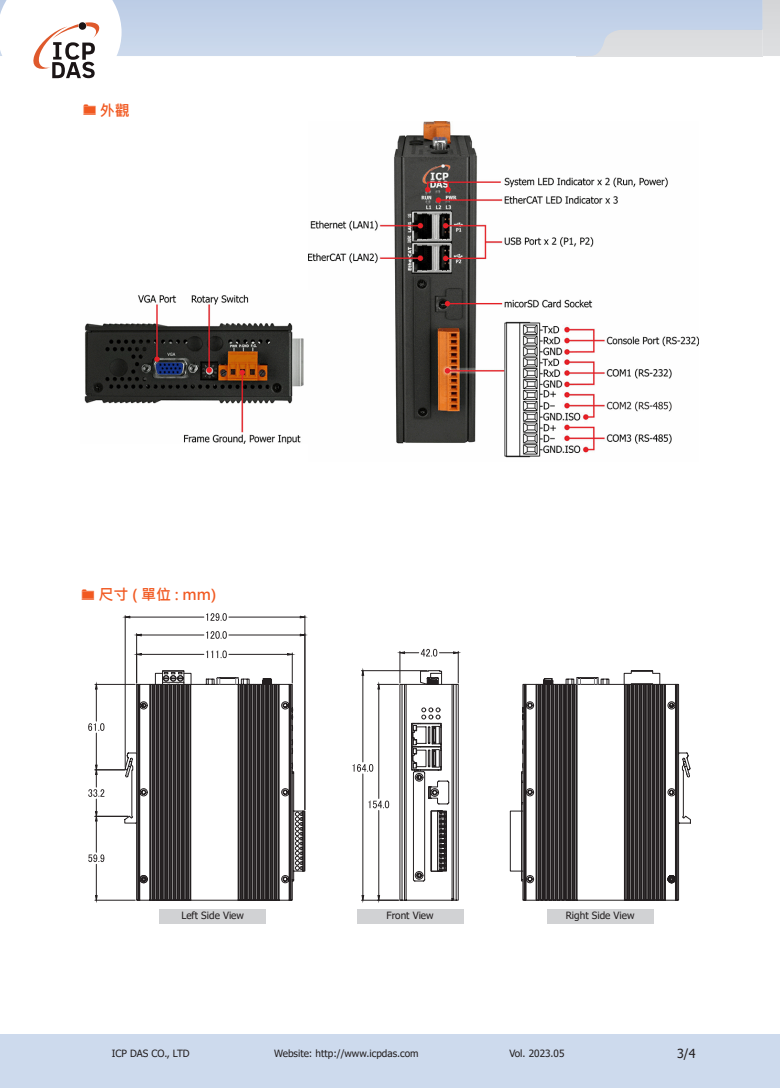
<style>
.page{position:relative;width:780px;height:1088px;background:#fff}
.page>*{position:absolute;margin:0;border:0;box-sizing:border-box;transform-origin:0 0}
.t1{font:700 15px "Microsoft Jheng Hei";color:#f15921}
.t2{font:12.5px "Tahoma";color:#231f20}
.t3{font:10px "Tahoma";color:#231f20}
</style>
<div class="page">
<div style="left:0;top:1034px;width:762px;height:54px;background:#cddaed"></div>
<div style="left:762px;top:1034px;width:18px;height:54px;background:#cddaed"></div>
<svg style="left:762px;top:0;width:18px;height:56px"></svg>
<svg style="left:122px;top:0;width:640px;height:56px;background:#c6d3e7"></svg>
<svg style="left:0;top:0;width:122px;height:79px"></svg>
<img style="left:309px;top:122px;width:389px;height:336px">
<img style="left:84px;top:294px;width:220px;height:150px">
<div style="left:159px;top:909px;width:107px;height:14px;background:#d1d2d4"></div>
<div style="left:547px;top:909px;width:106px;height:14px;background:#d1d2d4"></div>
<div style="left:357px;top:909px;width:106px;height:14px;background:#d1d2d4"></div>
<hr style="left:399px;top:651px;width:1px;height:32px;background:#231f20">
<hr style="left:458px;top:651px;width:1px;height:32px;background:#231f20">
<svg style="left:400px;top:649px;width:58px;height:7px"></svg>
<svg style="left:352px;top:670px;width:106px;height:231px"></svg>
<hr style="left:95px;top:684px;width:40px;height:1px;background:#231f20">
<hr style="left:96px;top:733px;width:1px;height:32px;background:#231f20">
<hr style="left:96px;top:689px;width:1px;height:32px;background:#231f20">
<svg style="left:88px;top:723px;width:16px;height:8px"></svg>
<hr style="left:95px;top:769px;width:30px;height:1px;background:#231f20">
<hr style="left:95px;top:816px;width:33px;height:1px;background:#231f20">
<hr style="left:95px;top:900px;width:40px;height:1px;background:#231f20">
<hr style="left:96px;top:821px;width:1px;height:31px;background:#231f20">
<hr style="left:96px;top:864px;width:1px;height:31px;background:#231f20">
<svg style="left:88px;top:765px;width:16px;height:56px"></svg>
<svg style="left:88px;top:854px;width:16px;height:8px"></svg>
<hr style="left:292px;top:653px;width:1px;height:30px;background:#231f20">
<hr style="left:141px;top:654px;width:63px;height:1px;background:#231f20">
<hr style="left:229px;top:654px;width:58px;height:1px;background:#231f20">
<svg style="left:206px;top:650px;width:21px;height:8px"></svg>
<hr style="left:136px;top:633px;width:1px;height:50px;background:#231f20">
<hr style="left:141px;top:635px;width:63px;height:1px;background:#231f20">
<hr style="left:229px;top:635px;width:71px;height:1px;background:#231f20">
<svg style="left:206px;top:631px;width:21px;height:8px"></svg>
<hr style="left:304px;top:616px;width:1px;height:194px;background:#231f20">
<hr style="left:125px;top:616px;width:1px;height:151px;background:#231f20">
<hr style="left:229px;top:617px;width:71px;height:1px;background:#231f20">
<hr style="left:130px;top:617px;width:74px;height:1px;background:#231f20">
<svg style="left:206px;top:613px;width:21px;height:8px"></svg>
<svg style="left:136px;top:671px;width:169px;height:229px"></svg>
<svg style="left:126px;top:670px;width:113px;height:210px"></svg>
<svg style="left:674px;top:763px;width:16px;height:137px"></svg>
<svg style="left:510px;top:670px;width:164px;height:230px"></svg>
<svg style="left:576px;top:678px;width:113px;height:96px"></svg>
<h1 class="t1" style="left:100px;top:101px;width:31px">外觀</h1>
<h1 class="t1" style="left:98px;top:585px;width:119px">尺寸 ( 單位 : mm)</h1>
<p class="t3" style="left:181px;top:909px;width:64px">Left Side View</p>
<p class="t3" style="left:386px;top:909px;width:49px">Front View</p>
<p class="t3" style="left:565px;top:909px;width:70px">Right Side View</p>
<p class="t3" style="left:112px;top:1047px;width:79px">ICP DAS CO., LTD</p>
<p class="t3" style="left:274px;top:1047px;width:146px">Website: http://www.icpdas.com</p>
<p class="t3" style="left:509px;top:1047px;width:57px">Vol. 2023.05</p>
<p class="t2" style="left:677px;top:1045px;width:20px">3/4</p>
</div>
